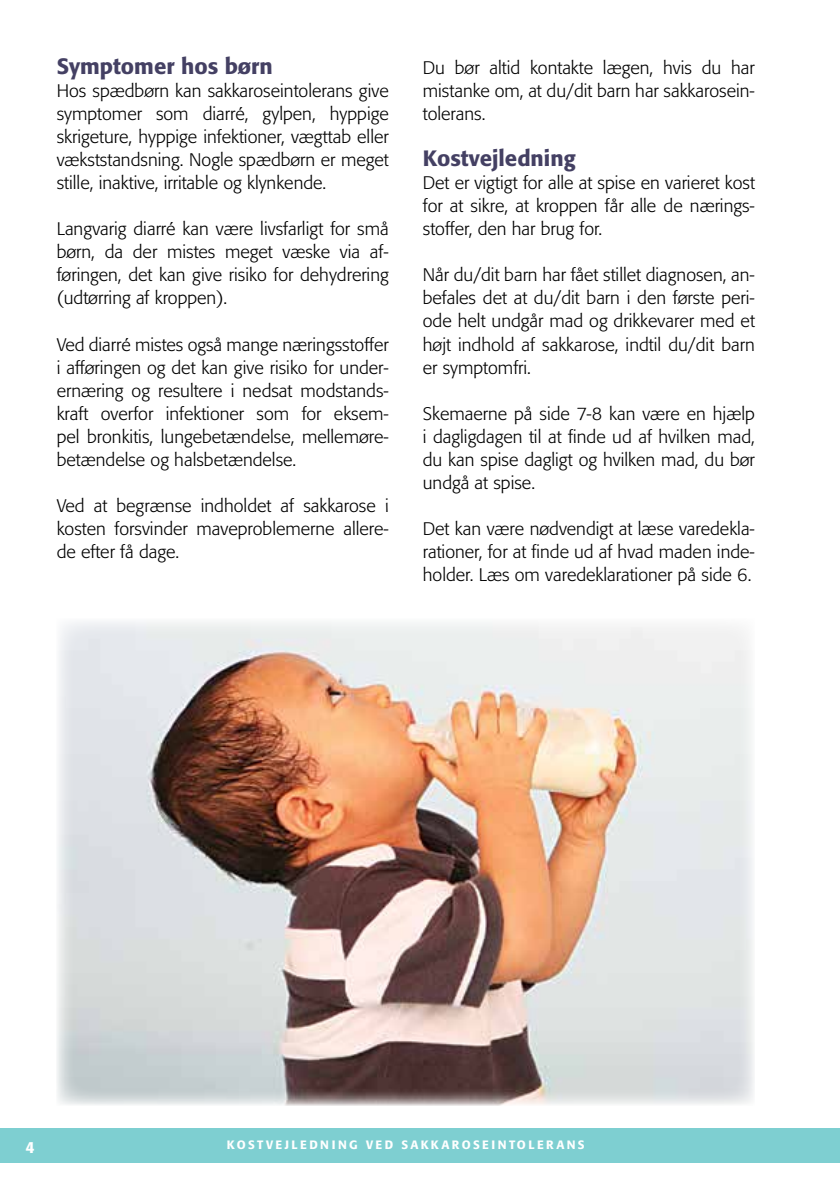
<style>
.page{position:relative;width:840px;height:1191px;background:#fff}
.page>*{position:absolute;margin:0;border:0;box-sizing:border-box;transform-origin:0 0}
.t1{font:500 22px "Formata";color:#444063}
.t2{font:300 18px/23px "Formata";color:#000;text-align:justify}
.t3{font:500 16px "Formata";color:#fff}
.t4{font:500 12px "Formata";letter-spacing:.2em;color:#fff}
</style>
<div class="page">
<div style="left:0;top:1128px;width:839px;height:34px;background:#7ecfd1"></div>
<img style="left:57px;top:622px;width:697px;height:484px">
<p class="t1" style="left:57px;top:53px;width:217px">Symptomer hos børn</p>
<p class="t2" style="left:57px;top:80px;width:333px">Hos spædbørn kan sakkaroseintolerans give symptomer som diarré, gylpen, hyppige skrigeture, hyppige infektioner, vægttab eller vækststandsning. Nogle spædbørn er meget stille, inaktive, irritable og klynkende.</p>
<p class="t2" style="left:57px;top:218px;width:333px">Langvarig diarré kan være livsfarligt for små børn, da der mistes meget væske via af&shy;føringen, det kan give risiko for dehydrering (udtørring af kroppen).</p>
<p class="t2" style="left:57px;top:333px;width:333px">Ved diarré mistes også mange næringsstoffer i afføringen og det kan give risiko for under&shy;ernæring og resultere i nedsat modstands&shy;kraft overfor infektioner som for eksem&shy;pel bronkitis, lungebetændelse, mellemøre&shy;betændelse og halsbetændelse.</p>
<p class="t2" style="left:57px;top:494px;width:333px">Ved at begrænse indholdet af sakkarose i kosten forsvinder maveproblemerne allere&shy;de efter få dage.</p>
<p class="t2" style="left:422px;top:57px;width:333px">Du bør altid kontakte lægen, hvis du har mistanke om, at du/dit barn har sakkarosein&shy;tolerans.</p>
<p class="t1" style="left:422px;top:145px;width:154px">Kostvejledning</p>
<p class="t2" style="left:422px;top:172px;width:333px">Det er vigtigt for alle at spise en varieret kost for at sikre, at kroppen får alle de nærings&shy;stoffer, den har brug for.</p>
<p class="t2" style="left:422px;top:264px;width:333px">Når du/dit barn har fået stillet diagnosen, an&shy;befales det at du/dit barn i den første peri&shy;ode helt undgår mad og drikkevarer med et højt indhold af sakkarose, indtil du/dit barn er symptomfri.</p>
<p class="t2" style="left:422px;top:402px;width:333px">Skemaerne på side 7-8 kan være en hjælp i dagligdagen til at finde ud af hvilken mad, du kan spise dagligt og hvilken mad, du bør undgå at spise.</p>
<p class="t2" style="left:422px;top:517px;width:333px">Det kan være nødvendigt at læse varedekla&shy;rationer, for at finde ud af hvad maden inde&shy;holder. Læs om varedeklarationer på side 6.</p>
<p class="t3" style="left:26px;top:1137px;width:11px">4</p>
<p class="t4" style="left:227px;top:1137px;width:245px">Kostvejledning ved SAKKAROSE</p>
<p class="t4" style="left:491px;top:1137px;width:95px">intolera ns</p>
</div>
